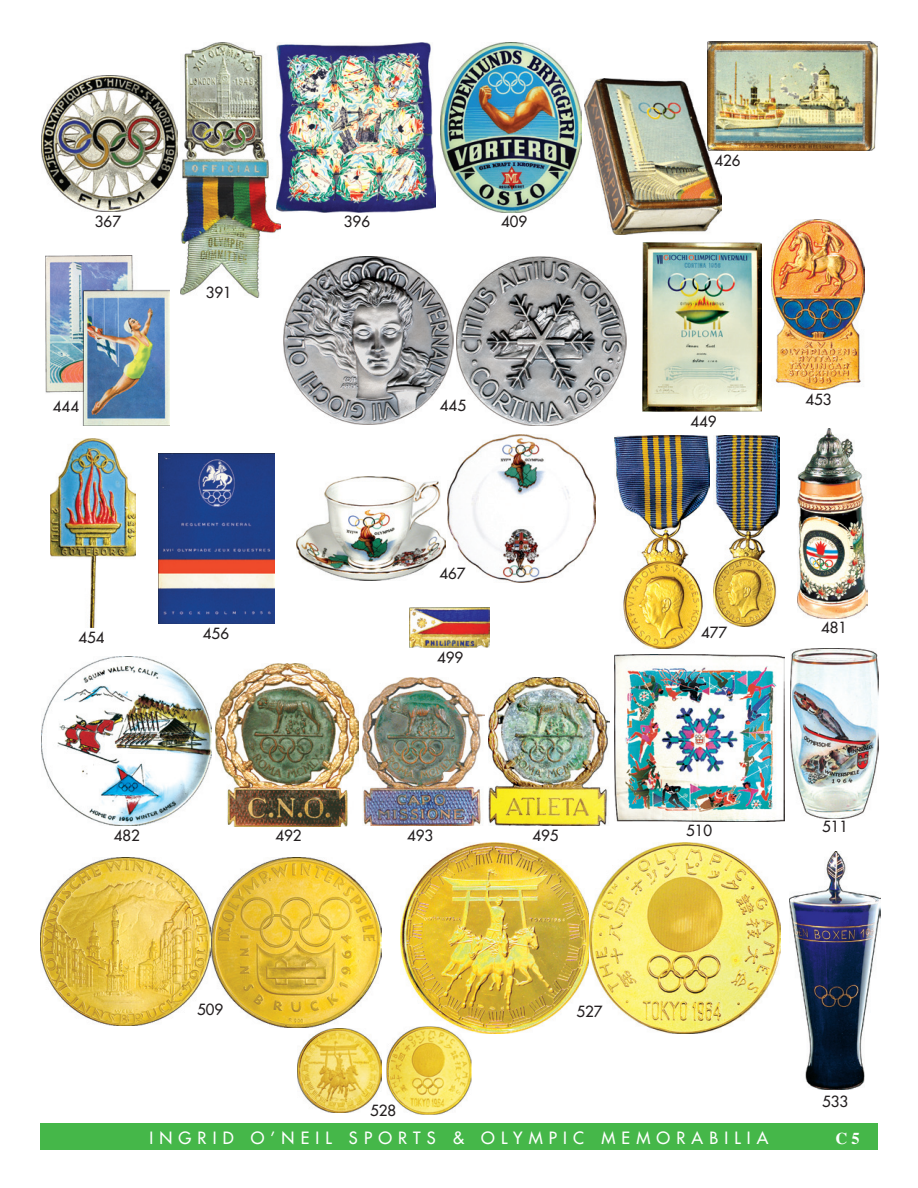
<style>
.page{position:relative;width:918px;height:1188px;background:#fff}
.page>*{position:absolute;margin:0;border:0;box-sizing:border-box;transform-origin:0 0}
.t1{font:16.5px "Futura";letter-spacing:.375em;color:#fff}
.t2{font:700 16.5px "Times";color:#fff}
.t3{font:15px "Futura";color:#231f20}
</style>
<div class="page">
<div style="left:40px;top:1124px;width:838px;height:26px;background:#45b749"></div>
<img style="left:41px;top:76px;width:137px;height:136px">
<img style="left:181px;top:43px;width:100px;height:255px">
<img style="left:277px;top:43px;width:158px;height:169px">
<img style="left:440px;top:43px;width:141px;height:169px">
<img style="left:584px;top:79px;width:137px;height:155px">
<img style="left:707px;top:41px;width:170px;height:110px">
<img style="left:46px;top:256px;width:124px;height:169px">
<img style="left:284px;top:256px;width:170px;height:169px">
<img style="left:456px;top:256px;width:170px;height:169px">
<img style="left:643px;top:242px;width:119px;height:170px">
<img style="left:772px;top:220px;width:93px;height:169px">
<img style="left:50px;top:439px;width:85px;height:189px">
<img style="left:158px;top:454px;width:116px;height:169px">
<img style="left:297px;top:477px;width:149px;height:103px">
<img style="left:448px;top:434px;width:147px;height:149px">
<img style="left:614px;top:436px;width:96px;height:212px">
<img style="left:713px;top:436px;width:66px;height:191px">
<img style="left:797px;top:428px;width:71px;height:190px">
<img style="left:42px;top:656px;width:170px;height:170px">
<img style="left:215px;top:664px;width:144px;height:163px">
<img style="left:362px;top:677px;width:122px;height:149px">
<img style="left:488px;top:677px;width:122px;height:149px">
<img style="left:409px;top:608px;width:81px;height:39px">
<img style="left:41px;top:857px;width:170px;height:168px">
<img style="left:212px;top:857px;width:170px;height:171px">
<img style="left:615px;top:654px;width:169px;height:168px">
<img style="left:790px;top:648px;width:88px;height:170px">
<img style="left:400px;top:842px;width:189px;height:191px">
<img style="left:589px;top:842px;width:191px;height:191px">
<img style="left:297px;top:1029px;width:85px;height:84px">
<img style="left:387px;top:1027px;width:84px;height:88px">
<img style="left:790px;top:851px;width:90px;height:238px">
<p class="t3" style="left:95px;top:212px;width:28px">367</p>
<p class="t3" style="left:344px;top:212px;width:28px">396</p>
<p class="t3" style="left:501px;top:212px;width:28px">409</p>
<p class="t3" style="left:53px;top:397px;width:28px">444</p>
<p class="t3" style="left:206px;top:283px;width:28px">391</p>
<p class="t3" style="left:78px;top:628px;width:28px">454</p>
<p class="t3" style="left:203px;top:624px;width:28px">456</p>
<p class="t3" style="left:440px;top:396px;width:28px">445</p>
<p class="t3" style="left:440px;top:564px;width:28px">467</p>
<p class="t3" style="left:437px;top:648px;width:28px">499</p>
<p class="t3" style="left:714px;top:151px;width:28px">426</p>
<p class="t3" style="left:690px;top:412px;width:28px">449</p>
<p class="t3" style="left:806px;top:390px;width:28px">453</p>
<p class="t3" style="left:701px;top:623px;width:28px">477</p>
<p class="t3" style="left:821px;top:618px;width:28px">481</p>
<p class="t3" style="left:114px;top:826px;width:28px">482</p>
<p class="t3" style="left:275px;top:826px;width:28px">492</p>
<p class="t3" style="left:407px;top:826px;width:28px">493</p>
<p class="t3" style="left:533px;top:826px;width:28px">495</p>
<p class="t3" style="left:686px;top:822px;width:28px">510</p>
<p class="t3" style="left:822px;top:817px;width:28px">511</p>
<p class="t3" style="left:197px;top:1000px;width:28px">509</p>
<p class="t3" style="left:577px;top:1002px;width:28px">527</p>
<p class="t3" style="left:370px;top:1101px;width:28px">528</p>
<p class="t3" style="left:822px;top:1092px;width:28px">533</p>
<p class="t1" style="left:149px;top:1127px;width:621px">INGRID O’NEIL SPORTS &amp; OLYMPIC MEMORABILIA</p>
<p class="t2" style="left:836px;top:1128px;width:26px">C 5</p>
</div>
